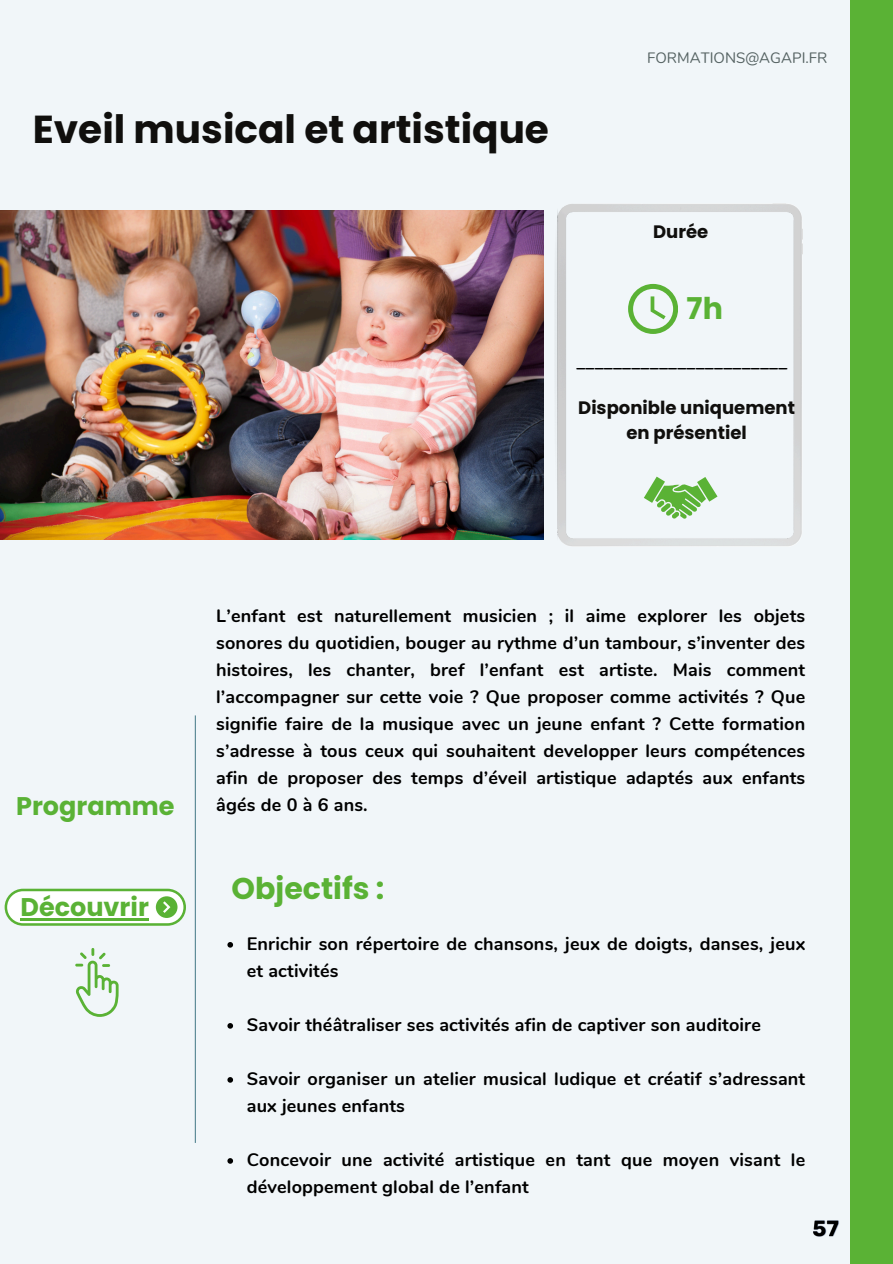
<style>
.page{position:relative;width:893px;height:1264px;background:#fff}
.page>*{position:absolute;margin:0;border:0;box-sizing:border-box;transform-origin:0 0}
.t1{font:700 39px "Poppins";color:#100f0d}
.t2{font:700 30px "Poppins";color:#5ab235}
.t3{font:700 25.5px "Poppins";color:#5ab235}
.t4{font:700 18px/27px "Nunito";letter-spacing:.01em;color:#000}
.t5{font:700 18px/24.8px "Poppins";color:#100f0d;text-align:center}
.t6{font:15px "Nunito";color:#556262}
</style>
<div class="page">
<div style="left:0;top:0;width:892px;height:1263px;background:#f1f6f9"></div>
<img style="left:0;top:210px;width:543px;height:330px">
<hr style="left:195px;top:715px;width:1px;height:427px;background:#558592">
<div style="left:850px;top:0;width:42px;height:1263px;background:#5ab235"></div>
<img style="left:555px;top:203px;width:247px;height:343px">
<svg style="left:643px;top:476px;width:74px;height:42px"></svg>
<svg style="left:628px;top:284px;width:49px;height:49px"></svg>
<svg style="left:227px;top:942px;width:6px;height:5px"></svg>
<svg style="left:227px;top:1023px;width:6px;height:5px"></svg>
<svg style="left:227px;top:1077px;width:6px;height:5px"></svg>
<svg style="left:227px;top:1158px;width:6px;height:5px"></svg>
<img style="left:813px;top:1220px;width:26px;height:17px">
<svg style="left:5px;top:888px;width:181px;height:37px"></svg>
<hr style="left:21px;top:917px;width:128px;height:3px;background:#5ab235">
<svg style="left:75px;top:948px;width:44px;height:68px"></svg>
<p class="t1" style="left:33px;top:101px;width:517px">Eveil musical et artistique</p>
<p class="t6" style="left:647px;top:48px;width:182px">FORMATIONS@AGAPI.FR</p>
<p class="t5" style="left:653px;top:220px;width:57px">Durée</p>
<h4 class="t2" style="left:686px;top:287px;width:38px">7h</h4>
<h2 class="t4" style="left:576px;top:348px;width:212px">_______________________</h2>
<p class="t5" style="left:578px;top:395px;width:218px">Disponible uniquement en présentiel</p>
<p class="t3" style="left:16px;top:788px;width:160px">Programme</p>
<h3 class="t3" style="left:21px;top:888px;width:130px">Découvrir</h3>
<h4 class="t4" style="left:216px;top:602px;width:590px;text-align:justify">L’enfant est naturellement musicien ; il aime explorer les objets sonores du quotidien, bouger au rythme d’un tambour, s’inventer des histoires, les chanter, bref l’enfant est artiste. Mais comment l’accompagner sur cette voie ? Que proposer comme activités ? Que signifie faire de la musique avec un jeune enfant ? Cette formation s’adresse à tous ceux qui souhaitent developper leurs compétences afin de proposer des temps d’éveil artistique adaptés aux enfants âgés de 0 à 6 ans.</h4>
<h2 class="t2" style="left:231px;top:867px;width:154px">Objectifs :</h2>
<p class="t4" style="left:247px;top:930px;width:560px">Enrichir son répertoire de chansons, jeux de doigts, danses, jeux et activités</p>
<p class="t4" style="left:247px;top:1011px;width:515px">Savoir théâtraliser ses activités afin de captiver son auditoire</p>
<h4 class="t4" style="left:247px;top:1065px;width:560px">Savoir organiser un atelier musical ludique et créatif s’adressant aux jeunes enfants</h4>
<h3 class="t4" style="left:247px;top:1146px;width:560px">Concevoir une activité artistique en tant que moyen visant le développement global de l’enfant</h3>
</div>
